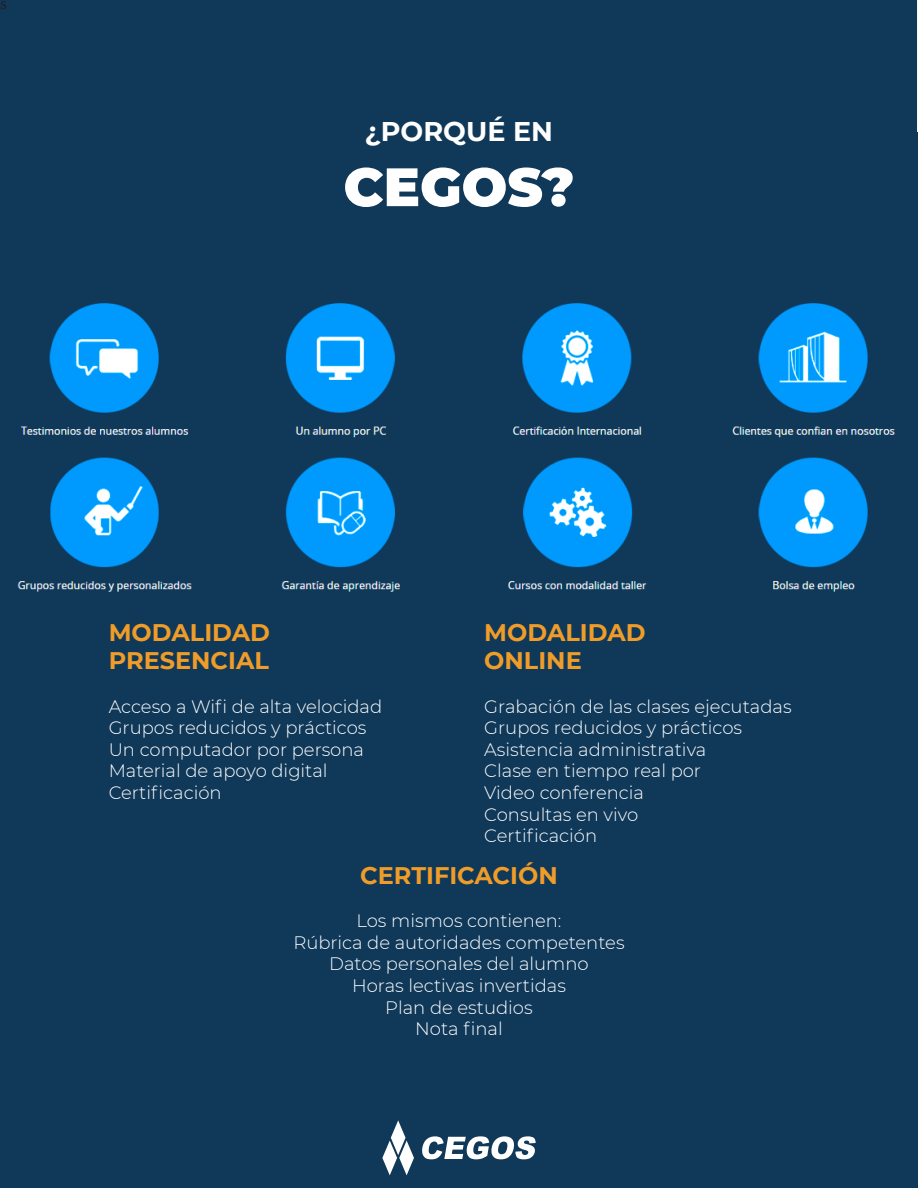
<style>
.page{position:relative;width:918px;height:1188px;background:#0f3859}
.page>*{position:absolute;margin:0;border:0;box-sizing:border-box;transform-origin:0 0}
.t1{font:900 54px "Montserrat";color:#fff}
.t2{font:700 27px "Montserrat";color:#fff}
.t3{font:700 24px "Montserrat";color:#ef9c29}
.t4{font:300 18px/21.6px "Montserrat";color:#fff}
.t5{font:18px "Minion Pro";color:#231f20}
</style>
<div class="page">
<svg style="left:382px;top:1120px;width:32px;height:55px"></svg>
<svg style="left:422px;top:1136px;width:114px;height:23px"></svg>
<img style="left:17px;top:303px;width:878px;height:289px">
<img style="left:917px;top:0;width:1px;height:131px">
<p class="t5" style="left:0;top:-9px;width:8px">s</p>
<p class="t2" style="left:365px;top:112px;width:190px">¿PORQUÉ EN</p>
<p class="t1" style="left:344px;top:146px;width:232px">CEGOS?</p>
<p class="t3" style="left:109px;top:615px;width:163px">MODALIDAD</p>
<p class="t3" style="left:109px;top:644px;width:162px">PRESENCIAL</p>
<p class="t4" style="left:109px;top:695px;width:275px">Acceso a Wifi de alta velocidad<br>Grupos reducidos y prácticos</p>
<p class="t4" style="left:109px;top:738px;width:257px">Un computador por persona</p>
<p class="t4" style="left:109px;top:760px;width:220px">Material de apoyo digital</p>
<p class="t4" style="left:109px;top:781px;width:114px">Certificación</p>
<p class="t3" style="left:484px;top:615px;width:163px">MODALIDAD</p>
<p class="t3" style="left:484px;top:644px;width:99px">ONLINE</p>
<p class="t4" style="left:484px;top:695px;width:309px">Grabación de las clases ejecutadas</p>
<p class="t4" style="left:484px;top:716px;width:259px">Grupos reducidos y prácticos</p>
<p class="t4" style="left:484px;top:738px;width:224px">Asistencia administrativa</p>
<p class="t4" style="left:484px;top:760px;width:218px">Clase en tiempo real por</p>
<p class="t4" style="left:484px;top:781px;width:161px">Video conferencia</p>
<p class="t4" style="left:484px;top:803px;width:155px">Consultas en vivo</p>
<p class="t4" style="left:484px;top:824px;width:114px">Certificación</p>
<p class="t3" style="left:360px;top:858px;width:199px">CERTIFICACIÓN</p>
<p class="t4" style="left:356px;top:909px;width:207px">Los mismos contienen:</p>
<p class="t4" style="left:293px;top:931px;width:333px">Rúbrica de autoridades competentes</p>
<p class="t4" style="left:329px;top:953px;width:261px">Datos personales del alumno</p>
<p class="t4" style="left:352px;top:974px;width:215px">Horas lectivas invertidas</p>
<p class="t4" style="left:385px;top:996px;width:149px">Plan de estudios</p>
<p class="t4" style="left:415px;top:1017px;width:89px">Nota final</p>
</div>
